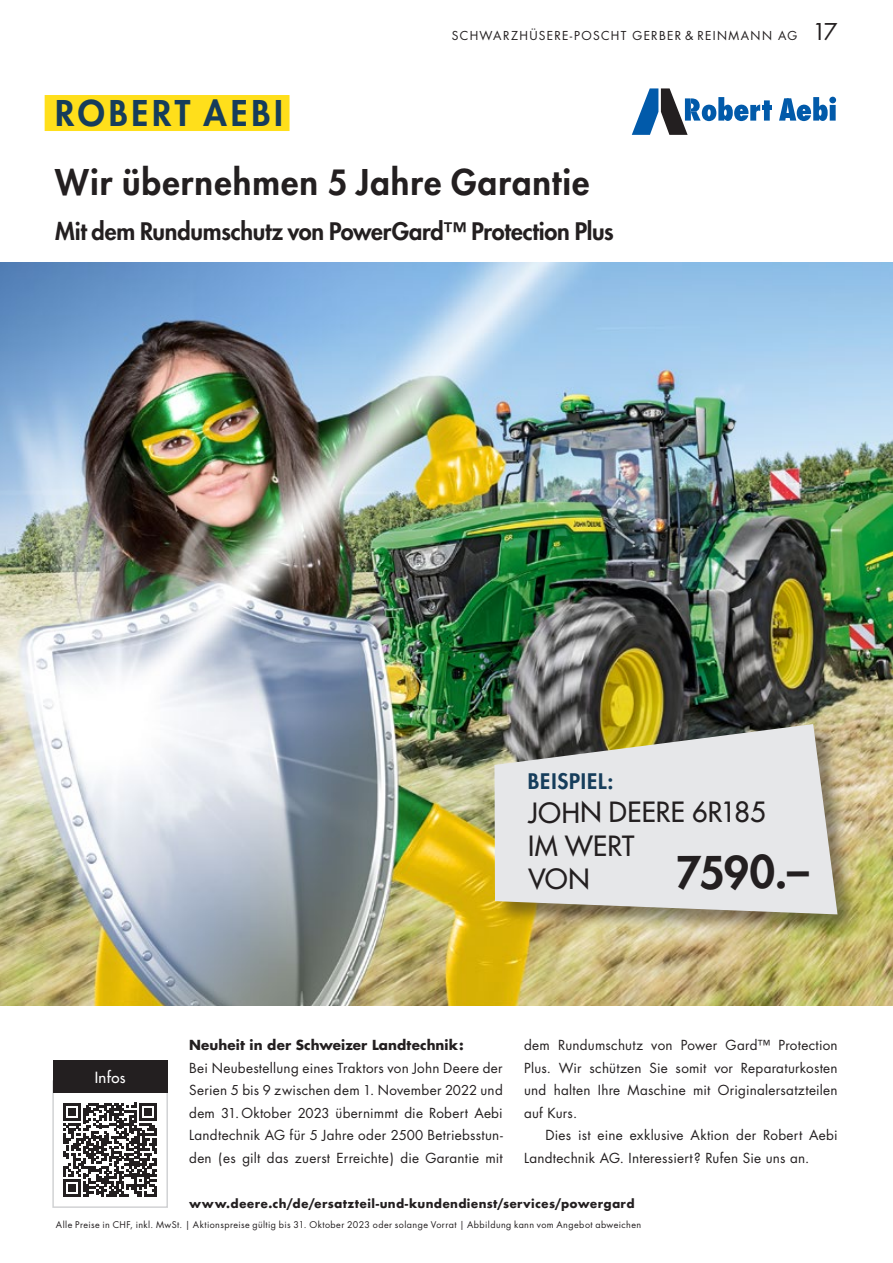
<style>
.page{position:relative;width:893px;height:1263px;background:#fff}
.page>*{position:absolute;margin:0;border:0;box-sizing:border-box;transform-origin:0 0}
.t1{font:800 43.8px "Futura Std";color:#231f20}
.t2{font:800 34.5px/69px "Futura Std";letter-spacing:.035em;color:#231f20}
.t3{font:500 27.15px/33.6px "Futura Std";color:#231f20}
.t4{font:800 23.55px "Futura Std";letter-spacing:-.01em;color:#231f20}
.t5{font:800 20.85px "Futura Std";letter-spacing:.035em;color:#163d5b}
.t6{font:500 15px "Futura Std";letter-spacing:.02em;color:#fff}
.t7{font:13.5px/22.5px "Futura Std";letter-spacing:.015em;color:#231f20;text-align:justify}
.t8{font:700 13.5px "Futura Std";letter-spacing:.005em;color:#231f20}
.t9{font:12px "Futura Std";letter-spacing:.105em;color:#231f20}
.t10{font:700 11.7px "Futura";letter-spacing:.025em;color:#231f20}
.t11{font:9px "Futura Std";letter-spacing:.045em;color:#231f20}
.s1{font-size:22.5px}
.s2{color:#163d5b}
.s3{font-size:33.75px}
.s4{font-size:13.2px}
</style>
<div class="page">
<img style="left:0;top:263px;width:893px;height:742px">
<svg style="left:63px;top:1103px;width:94px;height:94px"></svg>
<div style="left:52px;top:1080px;width:116px;height:128px;border:2px solid #d1d2d4"></div>
<div style="left:53px;top:1060px;width:114px;height:33px;background:#231f20"></div>
<div style="left:762px;top:105px;width:10px;height:5px;background:#015aaa"></div>
<svg style="left:779px;top:97px;width:57px;height:24px"></svg>
<svg style="left:632px;top:88px;width:138px;height:47px"></svg>
<div style="left:45px;top:95px;width:245px;height:36px;background:#ffdf1b"></div>
<div style="left:493px;top:723px;width:367px;height:214px;background:#231f20;opacity:.45"></div>
<svg style="left:494px;top:724px;width:343px;height:190px;fill:#e6e7e9"></svg>
<p class="t9" style="left:452px;top:27px;width:387px">SCHWARZHÜSERE-POSCHT GERBER &amp; REINMANN AG <span class="s1">17</span></p>
<h2 class="t2" style="left:55px;top:79px;width:536px"><span class="s2">ROBERT AEBI<br></span>Wir übernehmen <span class="s3">5</span> Jahre Garantie</h2>
<h3 class="t4" style="left:55px;top:216px;width:560px">Mit dem Rundumschutz von PowerGard™ Protection Plus</h3>
<p class="t6" style="left:95px;top:1068px;width:32px">Infos</p>
<h3 class="t5" style="left:528px;top:768px;width:87px">BEISPIEL:</h3>
<h3 class="t3" style="left:528px;top:795px;width:239px">JOHN DEERE 6R185<br>IM WERT<br>VON</h3>
<h1 class="t1" style="left:676px;top:845px;width:134px">7590.–</h1>
<p class="t8" style="left:189px;top:1036px;width:276px">Neuheit in der Schweizer Landtechnik:</p>
<p class="t7" style="left:189px;top:1057px;width:315px">Bei Neubestellung eines Traktors von John Deere der Serien <span class="s4">5</span> bis <span class="s4">9</span> zwischen dem <span class="s4">1</span>. November <span class="s4">2022</span> und dem <span class="s4">31</span>. Oktober <span class="s4">2023</span> übernimmt die Robert Aebi Landtechnik AG für <span class="s4">5</span> Jahre oder <span class="s4">2500</span> Betriebsstun&shy;den (es gilt das zuerst Erreichte) die Garantie mit</p>
<p class="t7" style="left:524px;top:1034px;width:315px">dem Rundumschutz von Power Gard™ Protection Plus. Wir schützen Sie somit vor Reparaturkosten und halten Ihre Maschine mit Originalersatzteilen auf Kurs.</p>
<p class="t7" style="left:524px;top:1124px;width:315px;text-indent:21px">Dies ist eine exklusive Aktion der Robert Aebi<br>Landtechnik AG. Interessiert? Rufen Sie uns an.</p>
<p class="t10" style="left:189px;top:1195px;width:447px">www.deere.ch/de/ersatzteil-und-kundendienst/services/powergard</p>
<p class="t11" style="left:56px;top:1219px;width:587px">Alle Preise in CHF, inkl. MwSt. | Aktionspreise gültig bis 31. Oktober 2023 oder solange Vorrat | Abbildung kann vom Angebot abweichen</p>
</div>
